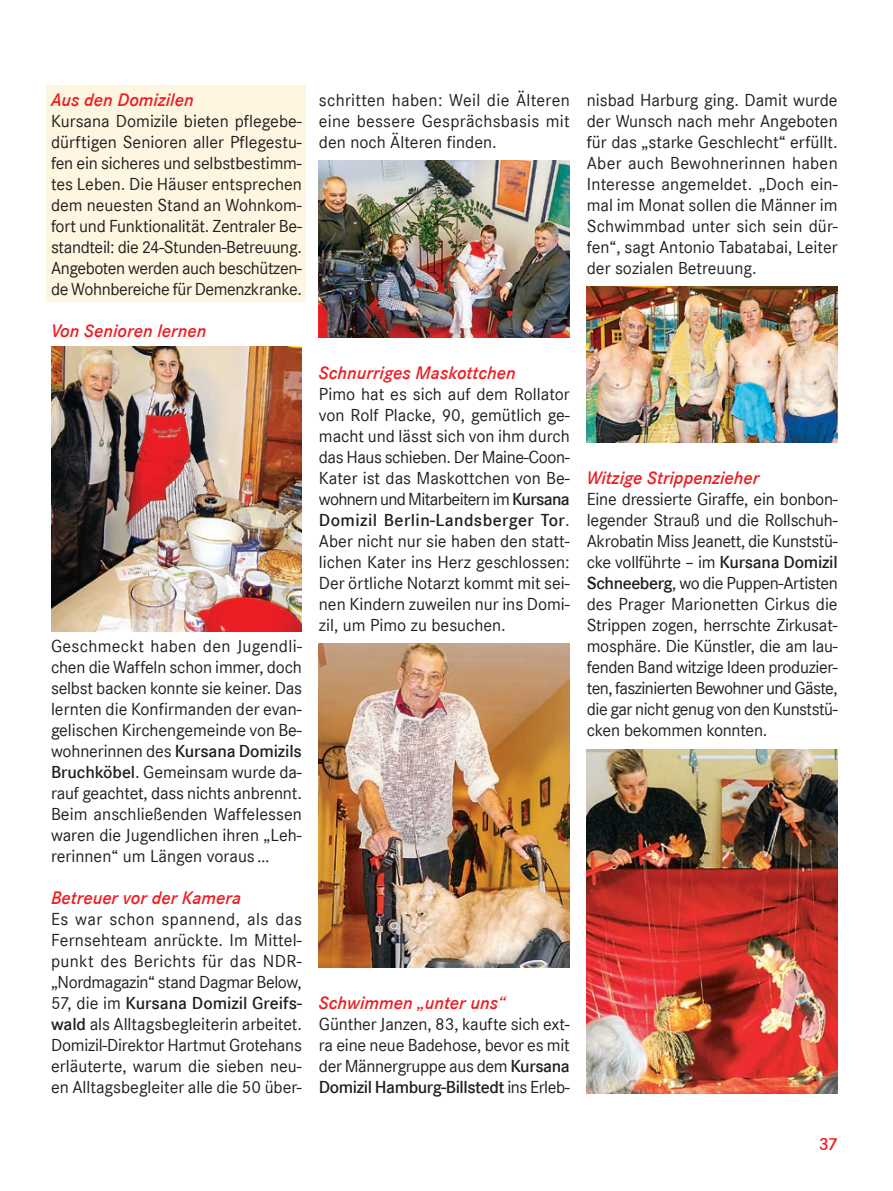
<style>
.page{position:relative;width:893px;height:1191px;background:#fff}
.page>*{position:absolute;margin:0;border:0;box-sizing:border-box;transform-origin:0 0}
.t1{font:italic 600 18.75px "Corporate S";color:#ee1d23}
.t2{font:18px/21px "Corporate S";color:#231f20;text-align:justify}
.t3{font:600 18px "Corporate S";color:#ee1d23}
.s1{font-weight:600}
</style>
<div class="page">
<div style="left:47px;top:85px;width:259px;height:217px;background:#fef6e0"></div>
<img style="left:319px;top:160px;width:251px;height:177px">
<img style="left:51px;top:347px;width:251px;height:284px">
<img style="left:587px;top:287px;width:251px;height:155px">
<img style="left:587px;top:749px;width:251px;height:344px">
<img style="left:319px;top:644px;width:251px;height:323px">
<p class="t1" style="left:51px;top:89px;width:144px">Aus den Domizilen</p>
<p class="t2" style="left:51px;top:111px;width:252px">Kursana Domizile bieten pflegebe&shy;dürftigen Senioren aller Pflegestu&shy;fen ein sicheres und selbstbestimm&shy;tes Leben. Die Häuser entsprechen dem neuesten Stand an Wohnkom&shy;fort und Funktionalität. Zentraler Be&shy;standteil: die 24-Stunden-Betreuung.<br>Angeboten werden auch beschützen&shy;de Wohnbereiche für Demenzkranke.</p>
<p class="t1" style="left:51px;top:320px;width:157px">Von Senioren lernen</p>
<p class="t2" style="left:51px;top:636px;width:252px">Geschmeckt haben den Jugendli&shy;chen die Waffeln schon immer, doch selbst backen konnte sie keiner. Das lernten die Konfirmanden der evan&shy;gelischen Kirchengemeinde von Be&shy;wohnerinnen des <span class="s1">Kursana Domizils Bruchköbel</span>. Gemeinsam wurde da&shy;rauf geachtet, dass nichts anbrennt.<br>Beim anschließenden Waffelessen waren die Jugendlichen ihren „Leh&shy;rerinnen“ um Längen voraus…</p>
<p class="t1" style="left:51px;top:887px;width:192px">Betreuer vor der Kamera</p>
<p class="t2" style="left:51px;top:909px;width:252px">Es war schon spannend, als das Fernsehteam anrückte. Im Mittel&shy;punkt des Berichts für das NDR-„Nordmagazin“ stand Dagmar Below, 57, die im <span class="s1">Kursana Domizil Greifs&shy;wald</span> als Alltagsbegleiterin arbeitet.<br>Domizil-Direktor Hartmut Grotehans erläuterte, warum die sieben neu&shy;en Alltagsbegleiter alle die 50 über-</p>
<p class="t2" style="left:319px;top:90px;width:252px">schritten haben: Weil die Älteren eine bessere Gesprächsbasis mit den noch Älteren finden.</p>
<p class="t1" style="left:319px;top:362px;width:198px">Schnurriges Maskottchen</p>
<p class="t2" style="left:319px;top:384px;width:252px">Pimo hat es sich auf dem Rollator von Rolf Placke, 90, gemütlich ge&shy;macht und lässt sich von ihm durch das Haus schieben. Der Maine-Coon-Kater ist das Maskottchen von Be&shy;wohnern und Mitarbeitern im <span class="s1">Kursana Domizil Berlin-Landsberger Tor</span>.<br>Aber nicht nur sie haben den statt&shy;lichen Kater ins Herz geschlossen:<br>Der örtliche Notarzt kommt mit sei&shy;nen Kindern zuweilen nur ins Domi&shy;zil, um Pimo zu besuchen.</p>
<p class="t1" style="left:319px;top:992px;width:188px">Schwimmen „unter uns“</p>
<p class="t2" style="left:319px;top:1014px;width:252px">Günther Janzen, 83, kaufte sich ext&shy;ra eine neue Badehose, bevor es mit der Männergruppe aus dem <span class="s1">Kursana Domizil Hamburg-Billstedt</span> ins Erleb-</p>
<p class="t2" style="left:587px;top:90px;width:252px">nisbad Harburg ging. Damit wurde der Wunsch nach mehr Angeboten für das „starke Geschlecht“ erfüllt.<br>Aber auch Bewohnerinnen haben Interesse angemeldet. „Doch ein&shy;mal im Monat sollen die Männer im Schwimmbad unter sich sein dür&shy;fen“, sagt Antonio Tabatabai, Leiter der sozialen Betreuung.</p>
<p class="t1" style="left:587px;top:467px;width:174px">Witzige Strippenzieher</p>
<p class="t2" style="left:587px;top:489px;width:252px">Eine dressierte Giraffe, ein bonbon&shy;legender Strauß und die Rollschuh-Akrobatin Miss Jeanett, die Kunststü&shy;cke vollführte – im <span class="s1">Kursana Domizil Schneeberg</span>, wo die Puppen-Artisten des Prager Marionetten Cirkus die Strippen zogen, herrschte Zirkusat&shy;mosphäre. Die Künstler, die am lau&shy;fenden Band witzige Ideen produzier&shy;ten, faszinierten Bewohner und Gäste, die gar nicht genug von den Kunststü&shy;cken bekommen konnten.</p>
<p class="t3" style="left:819px;top:1134px;width:21px">37</p>
</div>
